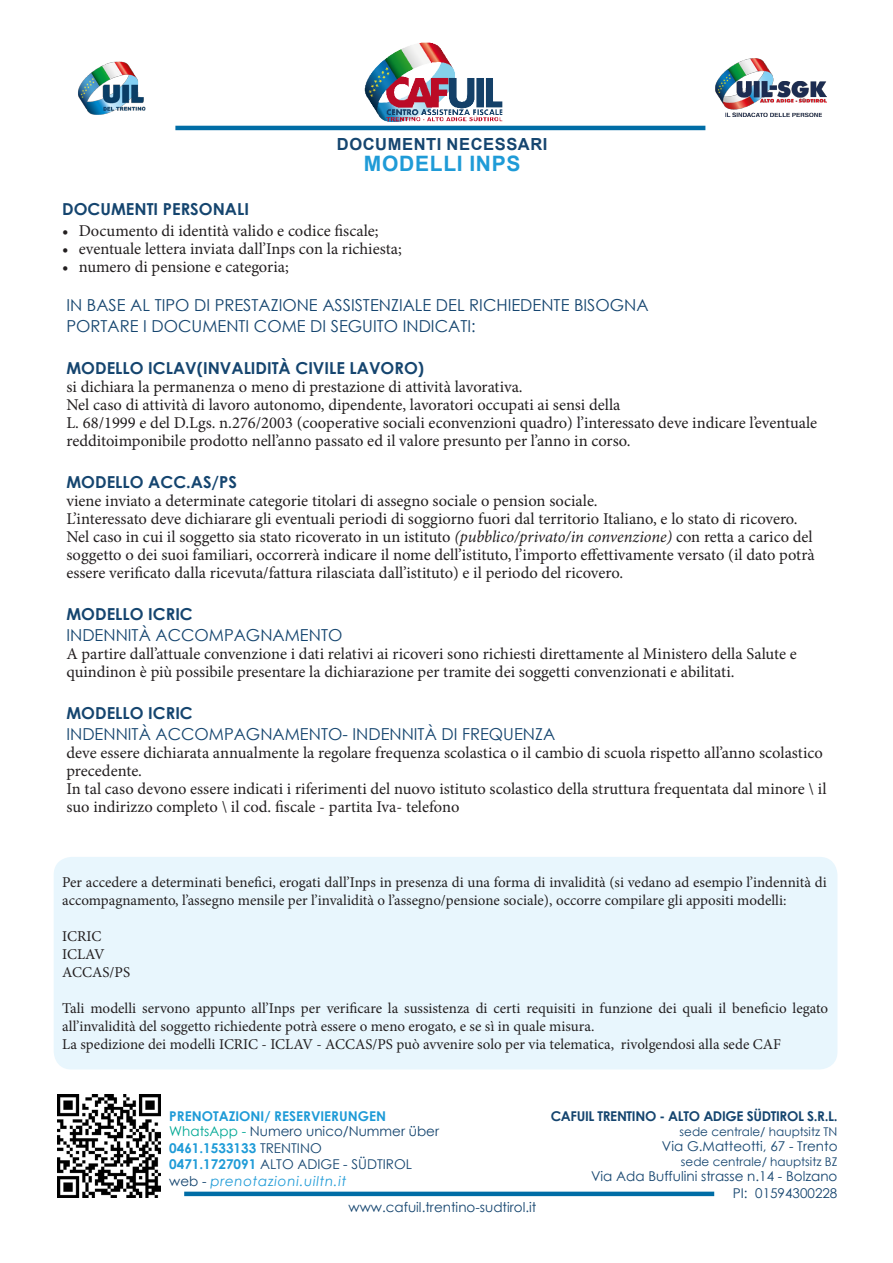
<style>
.page{position:relative;width:893px;height:1263px;background:#fff}
.page>*{position:absolute;margin:0;border:0;box-sizing:border-box;transform-origin:0 0}
.t1{font:700 21.15px "Arial";letter-spacing:.035em;color:#1f9bd7}
.t2{font:700 16.65px "Arial";letter-spacing:.035em;color:#15456f}
.t3{font:16.5px/18px "Minion Pro";color:#231f20}
.t4{font:16.5px "Century Gothic";color:#15456f}
.t5{font:700 16.5px "Century Gothic";color:#15456f}
.t6{font:15px/18px "Minion Pro";color:#231f20}
.t7{font:13.5px "Century Gothic";color:#15456f}
.t8{font:700 13.5px "Century Gothic";color:#1f9bd7}
.t9{font:700 13.5px "Century Gothic";letter-spacing:-.025em;color:#15456f}
.t10{font:italic 13.5px "Century Gothic";letter-spacing:.05em;color:#1f9bd7}
.t11{font:12px "Century Gothic";color:#15456f}
.s1{font-style:italic}
.s2{color:#00a895}
.s3{font-weight:400;color:#15456f}
.s4{font-weight:700;color:#1f9bd7}
.s5{font-style:normal;color:#15456f}
</style>
<div class="page">
<hr style="left:175px;top:126px;width:530px;height:4px;background:#006da6">
<div style="left:54px;top:857px;width:783px;height:212px;background:#e8f6fd;border-radius:18px"></div>
<img style="left:57px;top:1094px;width:104px;height:104px">
<img style="left:715px;top:59px;width:111px;height:58px">
<img style="left:78px;top:61px;width:68px;height:54px">
<img style="left:364px;top:42px;width:139px;height:79px">
<div style="left:184px;top:1191px;width:530px;height:5px;background:#006da6"></div>
<p class="t2" style="left:337px;top:132px;width:212px">DOCUMENTI NECESSARI</p>
<p class="t1" style="left:364px;top:148px;width:158px">MODELLI INPS</p>
<p class="t5" style="left:62px;top:197px;width:188px">DOCUMENTI PERSONALI</p>
<p class="t3" style="left:62px;top:222px;width:318px">• Documento di identità valido e codice fiscale;</p>
<p class="t3" style="left:62px;top:240px;width:341px">• eventuale lettera inviata dall’Inps con la richiesta;</p>
<p class="t3" style="left:62px;top:258px;width:228px">• numero di pensione e categoria;</p>
<p class="t4" style="left:66px;top:294px;width:584px">IN BASE AL TIPO DI PRESTAZIONE ASSISTENZIALE DEL RICHIEDENTE BISOGNA</p>
<p class="t4" style="left:66px;top:315px;width:411px">PORTARE I DOCUMENTI COME DI SEGUITO INDICATI:</p>
<p class="t5" style="left:66px;top:356px;width:359px">MODELLO ICLAV(INVALIDITÀ CIVILE LAVORO)</p>
<p class="t3" style="left:66px;top:378px;width:458px">si dichiara la permanenza o meno di prestazione di attività lavorativa.</p>
<p class="t3" style="left:66px;top:396px;width:556px">Nel caso di attività di lavoro autonomo, dipendente, lavoratori occupati ai sensi della</p>
<p class="t3" style="left:66px;top:414px;width:752px">L. 68/1999 e del D.Lgs. n.276/2003 (cooperative sociali econvenzioni quadro) l’interessato deve indicare l’eventuale redditoimponibile prodotto nell’anno passato ed il valore presunto per l’anno in corso.</p>
<p class="t5" style="left:66px;top:470px;width:172px">MODELLO ACC.AS/PS</p>
<p class="t3" style="left:66px;top:492px;width:533px">viene inviato a determinate categorie titolari di assegno sociale o pension sociale.</p>
<p class="t3" style="left:66px;top:510px;width:733px">L’interessato deve dichiarare gli eventuali periodi di soggiorno fuori dal territorio Italiano, e lo stato di ricovero.</p>
<p class="t3" style="left:66px;top:528px;width:750px">Nel caso in cui il soggetto sia stato ricoverato in un istituto <span class="s1">(pubblico/privato/in convenzione)</span> con retta a carico del soggetto o dei suoi familiari, occorrerà indicare il nome dell’istituto, l’importo effettivamente versato (il dato potrà essere verificato dalla ricevuta/fattura rilasciata dall’istituto) e il periodo del ricovero.</p>
<p class="t5" style="left:66px;top:602px;width:128px">MODELLO ICRIC</p>
<p class="t4" style="left:66px;top:624px;width:277px">INDENNITÀ ACCOMPAGNAMENTO</p>
<p class="t3" style="left:66px;top:645px;width:732px">A partire dall’attuale convenzione i dati relativi ai ricoveri sono richiesti direttamente al Ministero della Salute e quindinon è più possibile presentare la dichiarazione per tramite dei soggetti convenzionati e abilitati.</p>
<p class="t5" style="left:66px;top:701px;width:128px">MODELLO ICRIC</p>
<p class="t4" style="left:66px;top:723px;width:490px">INDENNITÀ ACCOMPAGNAMENTO- INDENNITÀ DI FREQUENZA</p>
<p class="t3" style="left:66px;top:744px;width:758px">deve essere dichiarata annualmente la regolare frequenza scolastica o il cambio di scuola rispetto all’anno scolastico precedente.</p>
<p class="t3" style="left:66px;top:780px;width:762px">In tal caso devono essere indicati i riferimenti del nuovo istituto scolastico della struttura frequentata dal minore \ il suo indirizzo completo \ il cod. fiscale - partita Iva- telefono</p>
<p class="t6" style="left:62px;top:873px;width:766px">Per accedere a determinati benefici, erogati dall’Inps in presenza di una forma di invalidità (si vedano ad esempio l’indennità di accompagnamento, l’assegno mensile per l’invalidità o l’assegno/pensione sociale), occorre compilare gli appositi modelli:</p>
<p class="t6" style="left:62px;top:927px;width:41px">ICRIC</p>
<p class="t6" style="left:62px;top:945px;width:44px">ICLAV</p>
<p class="t6" style="left:62px;top:963px;width:69px">ACCAS/PS</p>
<p class="t6" style="left:62px;top:999px;width:767px">Tali modelli servono appunto all’Inps per verificare la sussistenza di certi requisiti in funzione dei quali il beneficio legato all’invalidità del soggetto richiedente potrà essere o meno erogato, e se sì in quale misura.</p>
<p class="t6" style="left:62px;top:1035px;width:720px">La spedizione dei modelli ICRIC - ICLAV - ACCAS/PS può avvenire solo per via telematica, rivolgendosi alla sede CAF</p>
<p class="t8" style="left:169px;top:1106px;width:218px">PRENOTAZIONI/ RESERVIERUNGEN</p>
<p class="t7" style="left:169px;top:1122px;width:271px"><span class="s2">WhatsApp -</span> Numero unico/Nummer über</p>
<p class="t8" style="left:169px;top:1137px;width:154px">0461.1533133 <span class="s3">TRENTINO</span></p>
<p class="t7" style="left:169px;top:1155px;width:244px"><span class="s4">0471.1727091</span> ALTO ADIGE - SÜDTIROL</p>
<p class="t10" style="left:169px;top:1171px;width:178px"><span class="s5">web -</span> prenotazioni.uiltn.it</p>
<p class="t7" style="left:348px;top:1198px;width:190px">www.cafuil.trentino-sudtirol.it</p>
<p class="t9" style="left:551px;top:1106px;width:288px">CAFUIL TRENTINO - ALTO ADIGE SÜDTIROL S.R.L.</p>
<p class="t11" style="left:679px;top:1123px;width:159px">sede centrale/ hauptsitz TN</p>
<p class="t7" style="left:662px;top:1137px;width:177px">Via G.Matteotti, 67 - Trento</p>
<p class="t11" style="left:681px;top:1153px;width:158px">sede centrale/ hauptsitz BZ</p>
<p class="t7" style="left:591px;top:1167px;width:248px">Via Ada Buffulini strasse n.14 - Bolzano</p>
<p class="t7" style="left:733px;top:1183px;width:106px">PI: 01594300228</p>
</div>
